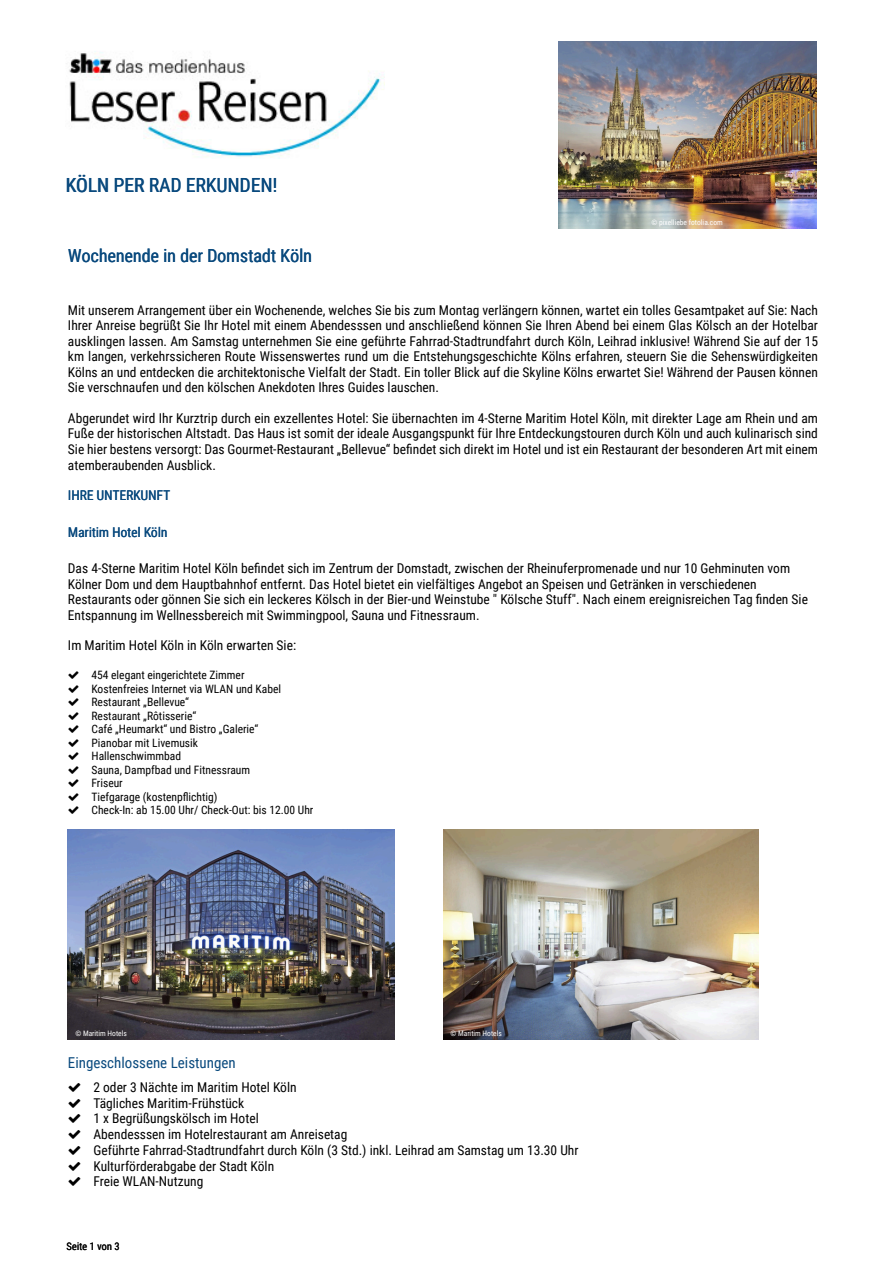
<style>
.page{position:relative;width:893px;height:1263px;background:#fff}
.page>*{position:absolute;margin:0;border:0;box-sizing:border-box;transform-origin:0 0}
.t1{font:19.5px "Roboto Condensed";color:#0a4a7e}
.t2{font:18px "Roboto Condensed";color:#0a4a7e}
.t3{font:15px "Roboto Condensed";color:#0a4a7e}
.t4{font:13.5px/15.5px "Roboto Condensed";color:#000;text-align:justify}
.t5{font:13.5px "Roboto Condensed";color:#0a4a7e}
.t6{font:11.55px/13.5px "Roboto Condensed";color:#000}
.t7{font:10.5px "Roboto Condensed";color:#000}
.t8{font:7.5px "Roboto Condensed";color:#fff}
</style>
<div class="page">
<img style="left:68px;top:830px;width:326px;height:210px">
<img style="left:443px;top:830px;width:315px;height:210px">
<img style="left:69px;top:51px;width:316px;height:108px">
<img style="left:558px;top:41px;width:258px;height:188px">
<h1 class="t1" style="left:66px;top:176px;width:213px">KÖLN PER RAD ERKUNDEN!</h1>
<h2 class="t2" style="left:68px;top:247px;width:245px">Wochenende in der Domstadt Köln</h2>
<p class="t8" style="left:651px;top:219px;width:73px">© pixelliebe fotolia.com</p>
<p class="t4" style="left:68px;top:303px;width:751px">Mit unserem Arrangement über ein Wochenende, welches Sie bis zum Montag verlängern können, wartet ein tolles Gesamtpaket auf Sie: Nach Ihrer Anreise begrüßt Sie Ihr Hotel mit einem Abendesssen und anschließend können Sie Ihren Abend bei einem Glas Kölsch an der Hotelbar ausklingen lassen. Am Samstag unternehmen Sie eine geführte Fahrrad-Stadtrundfahrt durch Köln, Leihrad inklusive! Während Sie auf der 15 km langen, verkehrssicheren Route Wissenswertes rund um die Entstehungsgeschichte Kölns erfahren, steuern Sie die Sehenswürdigkeiten Kölns an und entdecken die architektonische Vielfalt der Stadt. Ein toller Blick auf die Skyline Kölns erwartet Sie! Während der Pausen können Sie verschnaufen und den kölschen Anekdoten Ihres Guides lauschen.</p>
<p class="t4" style="left:68px;top:411px;width:751px">Abgerundet wird Ihr Kurztrip durch ein exzellentes Hotel: Sie übernachten im 4-Sterne Maritim Hotel Köln, mit direkter Lage am Rhein und am Fuße der historischen Altstadt. Das Haus ist somit der ideale Ausgangspunkt für Ihre Entdeckungstouren durch Köln und auch kulinarisch sind Sie hier bestens versorgt: Das Gourmet-Restaurant „Bellevue“ befindet sich direkt im Hotel und ist ein Restaurant der besonderen Art mit einem atemberaubenden Ausblick.</p>
<p class="t5" style="left:68px;top:489px;width:104px">IHRE UNTERKUNFT</p>
<p class="t5" style="left:68px;top:526px;width:101px">Maritim Hotel Köln</p>
<p class="t4" style="left:68px;top:562px;width:741px;text-align:left">Das 4-Sterne Maritim Hotel Köln befindet sich im Zentrum der Domstadt, zwischen der Rheinuferpromenade und nur 10 Gehminuten vom Kölner Dom und dem Hauptbahnhof entfernt. Das Hotel bietet ein vielfältiges Angebot an Speisen und Getränken in verschiedenen Restaurants oder gönnen Sie sich ein leckeres Kölsch in der Bier-und Weinstube " Kölsche Stuff". Nach einem ereignisreichen Tag finden Sie Entspannung im Wellnessbereich mit Swimmingpool, Sauna und Fitnessraum.</p>
<p class="t4" style="left:68px;top:639px;width:230px">Im Maritim Hotel Köln in Köln erwarten Sie:</p>
<p class="t6" style="left:92px;top:669px;width:223px">454 elegant eingerichtete Zimmer<br>Kostenfreies Internet via WLAN und Kabel<br>Restaurant „Bellevue“<br>Restaurant „Rôtisserie“<br>Café „Heumarkt“ und Bistro „Galerie“<br>Pianobar mit Livemusik<br>Hallenschwimmbad<br>Sauna, Dampfbad und Fitnessraum<br>Friseur<br>Tiefgarage (kostenpflichtig)<br>Check-In: ab 15.00 Uhr/ Check-Out: bis 12.00 Uhr</p>
<p class="t8" style="left:75px;top:1030px;width:53px">© Maritim Hotels</p>
<p class="t8" style="left:450px;top:1030px;width:53px">© Maritim Hotels</p>
<p class="t3" style="left:68px;top:1056px;width:169px">Eingeschlossene Leistungen</p>
<p class="t4" style="left:93px;top:1080px;width:487px;text-align:left">2 oder 3 Nächte im Maritim Hotel Köln<br>Tägliches Maritim-Frühstück<br>1 x Begrüßungskölsch im Hotel<br>Abendesssen im Hotelrestaurant am Anreisetag<br>Geführte Fahrrad-Stadtrundfahrt durch Köln (3 Std.) inkl. Leihrad am Samstag um 13.30 Uhr Kulturförderabgabe der Stadt Köln<br>Freie WLAN-Nutzung</p>
<p class="t7" style="left:66px;top:1242px;width:55px">Seite 1 von 3</p>
</div>
